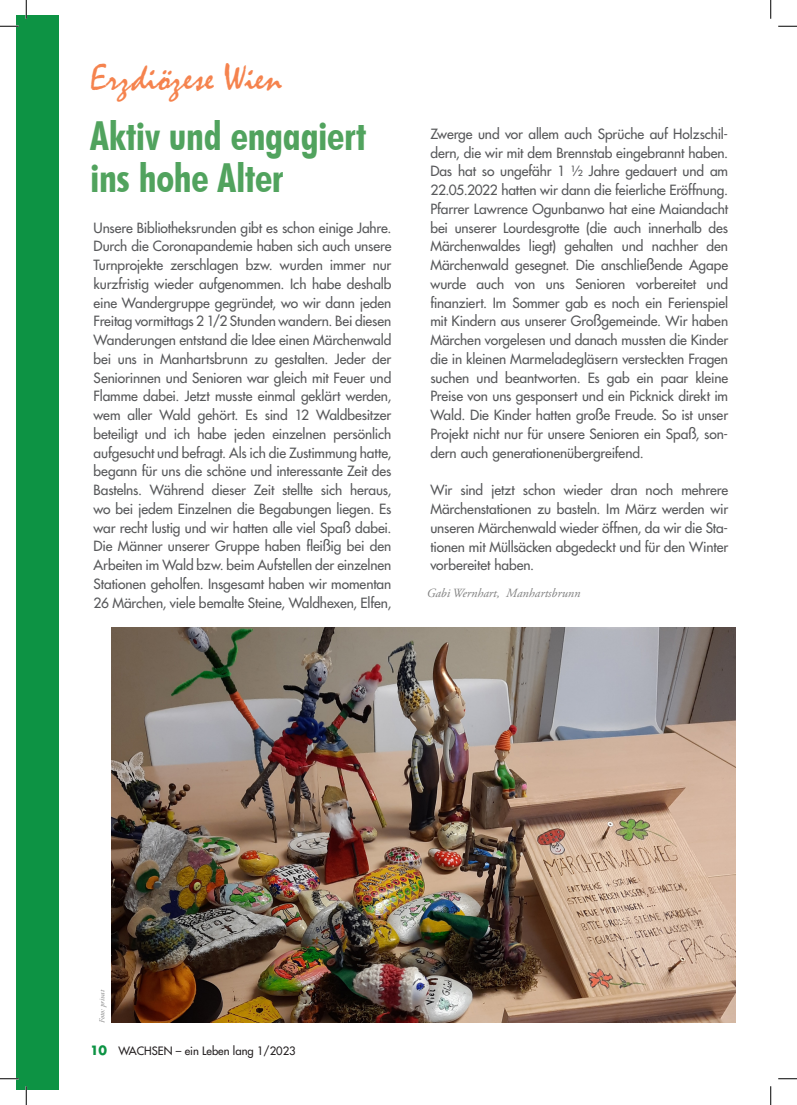
<style>
.page{position:relative;width:797px;height:1105px;background:#fff}
.page>*{position:absolute;margin:0;border:0;box-sizing:border-box;transform-origin:0 0}
.t1{font:700 condensed 40px/41.2px "Futura BT";letter-spacing:-.01em;color:#51a35e}
.t2{font:37.5px "Mistral";letter-spacing:.005em;color:#f5834e}
.t3{font:500 13.75px/18.8px "Futura Std";letter-spacing:-.005em;color:#57585a;text-align:justify}
.t4{font:italic 12.5px "Adobe Garamond Pro";color:#808080}
.t5{font:500 11.25px "Futura Std";color:#231f20}
.t6{font:italic 7.5px "Adobe Garamond Pro";color:#808080}
.s1{font-weight:700;font-size:12.5px;color:#0d9344}
.s2{font-style:inherit}
</style>
<div class="page">
<div style="left:16px;top:16px;width:43px;height:1073px;background:#0d9344"></div>
<img style="left:111px;top:628px;width:624px;height:394px">
<svg style="left:0;top:25px;width:19px;height:2px"></svg>
<svg style="left:778px;top:25px;width:19px;height:2px"></svg>
<svg style="left:0;top:1078px;width:19px;height:1px"></svg>
<svg style="left:778px;top:1078px;width:19px;height:1px"></svg>
<svg style="left:25px;top:0;width:2px;height:19px"></svg>
<svg style="left:25px;top:1086px;width:2px;height:19px"></svg>
<svg style="left:770px;top:0;width:1px;height:19px"></svg>
<svg style="left:770px;top:1086px;width:1px;height:19px"></svg>
<h2 class="t2" style="left:90px;top:56px;width:194px">Erzdiözese Wien</h2>
<p class="t1" style="left:90px;top:115px;width:278px">Aktiv und engagiert ins hohe Alter</p>
<p class="t3" style="left:94px;top:218px;width:299px">Unsere Bibliotheksrunden gibt es schon einige Jahre.<br>Durch die Coronapandemie haben sich auch unsere Turnprojekte zerschlagen bzw. wurden immer nur kurzfristig wieder aufgenommen. Ich habe deshalb eine Wandergruppe gegründet, wo wir dann jeden Freitag vormittags 2 1/2 Stunden wandern. Bei diesen Wanderungen entstand die Idee einen Märchenwald bei uns in Manhartsbrunn zu gestalten. Jeder der Seniorinnen und Senioren war gleich mit Feuer und Flamme dabei. Jetzt musste einmal geklärt werden, wem aller Wald gehört. Es sind 12 Waldbesitzer beteiligt und ich habe jeden einzelnen persönlich aufgesucht und befragt. Als ich die Zustimmung hatte, begann für uns die schöne und interessante Zeit des Bastelns. Während dieser Zeit stellte sich heraus, wo bei jedem Einzelnen die Begabungen liegen. Es war recht lustig und wir hatten alle viel Spaß dabei.<br>Die Männer unserer Gruppe haben fleißig bei den Arbeiten im Wald bzw. beim Aufstellen der einzelnen Stationen geholfen. Insgesamt haben wir momentan 26 Märchen, viele bemalte Steine, Waldhexen, Elfen,</p>
<p class="t3" style="left:430px;top:124px;width:299px">Zwerge und vor allem auch Sprüche auf Holzschil&shy;dern, die wir mit dem Brennstab eingebrannt haben.<br>Das hat so ungefähr 1 ½ Jahre gedauert und am 22.05.2022 hatten wir dann die feierliche Eröffnung.<br>Pfarrer Lawrence Ogunbanwo hat eine Maiandacht bei unserer Lourdesgrotte (die auch innerhalb des Märchenwaldes liegt) gehalten und nachher den Märchenwald gesegnet. Die anschließende Agape wurde auch von uns Senioren vorbereitet und finanziert. Im Sommer gab es noch ein Ferienspiel mit Kindern aus unserer Großgemeinde. Wir haben Märchen vorgelesen und danach mussten die Kinder die in kleinen Marmeladegläsern versteckten Fragen suchen und beantworten. Es gab ein paar kleine Preise von uns gesponsert und ein Picknick direkt im Wald. Die Kinder hatten große Freude. So ist unser Projekt nicht nur für unsere Senioren ein Spaß, son&shy;dern auch generationenübergreifend.</p>
<p class="t3" style="left:430px;top:481px;width:299px">Wir sind jetzt schon wieder dran noch mehrere Märchenstationen zu basteln. Im März werden wir unseren Märchenwald wieder öffnen, da wir die Sta&shy;tionen mit Müllsäcken abgedeckt und für den Winter vorbereitet haben.</p>
<p class="t4" style="left:427px;top:586px;width:155px">Gabi Wernhart, Manhartsbrunn</p>
<p class="t6" style="left:98px;top:1022px;width:34px;rotate:-90deg">Foto: privat</p>
<p class="t5" style="left:90px;top:1043px;width:207px"><span class="s1">10</span> WACHSEN – ein Leben lang <span class="s2">1/2023</span></p>
</div>
